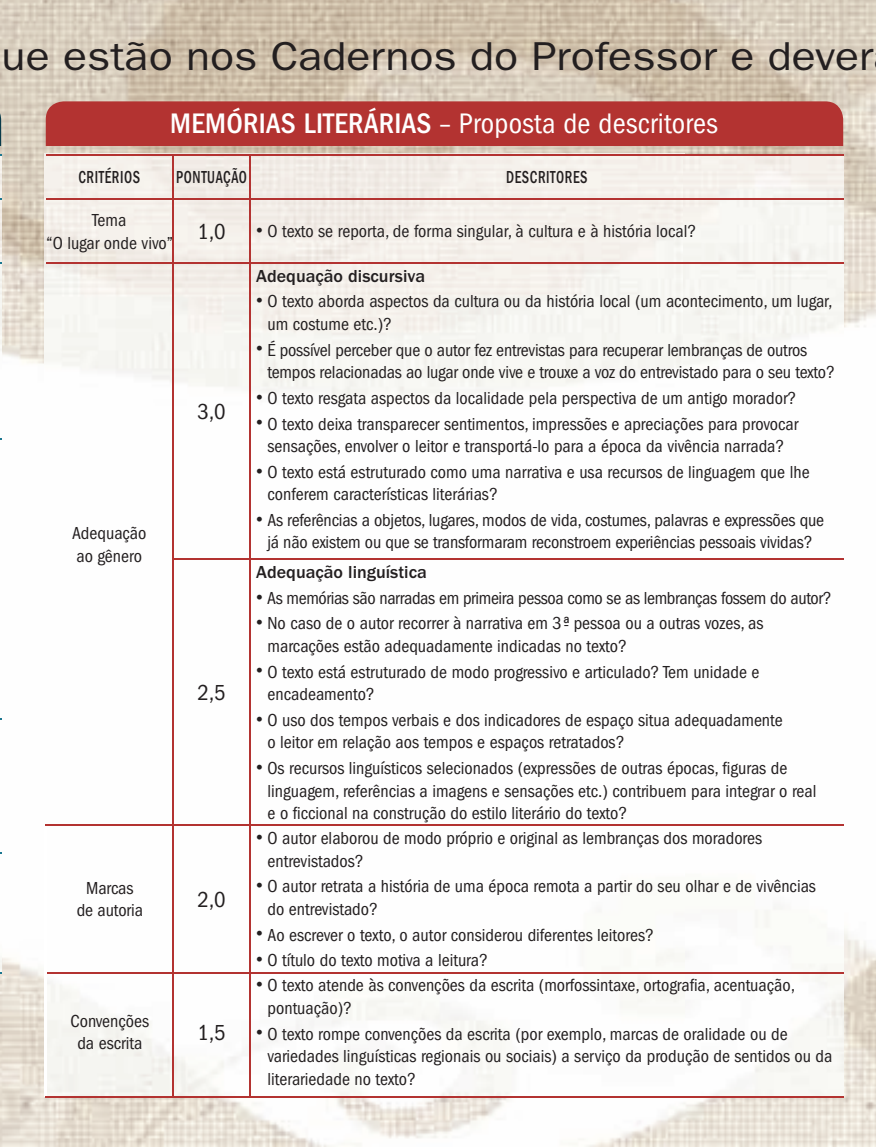
<style>
.page{position:relative;width:876px;height:1147px;background:#fff}
.page>*{position:absolute;margin:0;border:0;box-sizing:border-box;transform-origin:0 0}
.t1{font:40.5px "ITC Franklin Gothic Std";color:#231f20;scale:1.1 1}
.t2{font:condensed 29.25px "ITC Franklin Gothic Std";letter-spacing:.01em;color:#fff}
.t3{font:condensed 22.5px "ITC Franklin Gothic Std";color:#231f20}
.t4{font:condensed 18px/22.5px "ITC Franklin Gothic Std";color:#231f20}
.t5{font:condensed 18px "ITC Franklin Gothic Std";letter-spacing:-.02em;color:#231f20}
.t6{font:500 18px "ITC Franklin Gothic Std";color:#231f20}
.t7{font:500 condensed 18px "ITC Franklin Gothic Std";letter-spacing:.04em;color:#231f20;scale:.8 1}
.s1{font-weight:500}
</style>
<div class="page">
<img style="left:0;top:0;width:876px;height:1147px">
<svg style="left:0;top:101px;width:1px;height:45px"></svg>
<img style="left:0;top:155px;width:1px;height:817px">
<div style="left:46px;top:101px;width:797px;height:45px;background:#b33331"></div>
<img style="left:45px;top:153px;width:798px;height:943px">
<hr style="left:45px;top:826px;width:2px;height:146px;background:#fff">
<hr style="left:45px;top:972px;width:2px;height:124px;background:#fff">
<hr style="left:173px;top:155px;width:1px;height:44px;background:#b33331">
<hr style="left:249px;top:155px;width:1px;height:44px;background:#b33331">
<hr style="left:173px;top:200px;width:1px;height:62px;background:#b33331">
<hr style="left:249px;top:200px;width:1px;height:62px;background:#b33331">
<hr style="left:173px;top:264px;width:1px;height:295px;background:#b33331">
<hr style="left:249px;top:264px;width:1px;height:295px;background:#b33331">
<hr style="left:173px;top:560px;width:1px;height:265px;background:#b33331">
<hr style="left:249px;top:560px;width:1px;height:265px;background:#b33331">
<hr style="left:173px;top:826px;width:1px;height:146px;background:#b33331">
<hr style="left:249px;top:826px;width:1px;height:146px;background:#b33331">
<hr style="left:173px;top:973px;width:1px;height:123px;background:#b33331">
<hr style="left:249px;top:973px;width:1px;height:123px;background:#b33331">
<hr style="left:46px;top:154px;width:127px;height:1px;background:#b33331">
<hr style="left:173px;top:154px;width:77px;height:1px;background:#b33331">
<hr style="left:250px;top:154px;width:593px;height:1px;background:#b33331">
<hr style="left:46px;top:199px;width:127px;height:1px;background:#b33331">
<hr style="left:173px;top:199px;width:77px;height:1px;background:#b33331">
<hr style="left:250px;top:199px;width:593px;height:1px;background:#b33331">
<hr style="left:46px;top:262px;width:127px;height:2px;background:#b33331">
<hr style="left:173px;top:262px;width:77px;height:2px;background:#b33331">
<hr style="left:250px;top:262px;width:593px;height:2px;background:#b33331">
<hr style="left:173px;top:559px;width:77px;height:1px;background:#b33331">
<hr style="left:250px;top:559px;width:593px;height:1px;background:#b33331">
<hr style="left:45px;top:825px;width:128px;height:1px;background:#b33331">
<hr style="left:173px;top:825px;width:77px;height:1px;background:#b33331">
<hr style="left:250px;top:825px;width:593px;height:1px;background:#b33331">
<hr style="left:45px;top:1096px;width:128px;height:2px;background:#b33331">
<hr style="left:173px;top:1096px;width:77px;height:2px;background:#b33331">
<hr style="left:250px;top:1096px;width:593px;height:2px;background:#b33331">
<hr style="left:47px;top:972px;width:126px;height:1px;background:#b33331">
<hr style="left:173px;top:972px;width:77px;height:1px;background:#b33331">
<hr style="left:250px;top:972px;width:593px;height:1px;background:#b33331">
<h1 class="t1" style="left:2px;top:33px;width:794px">ue estão nos Cadernos do Professor e dever</h1>
<h2 class="t2" style="left:170px;top:107px;width:549px"><span class="s1">MEMÓRIAS LITERÁRIAS</span> – Proposta de descritores</h2>
<p class="t7" style="left:78px;top:167px;width:79px">CRITÉRIOS</p>
<p class="t7" style="left:176px;top:167px;width:90px">PONTUAÇÃO</p>
<p class="t7" style="left:506px;top:167px;width:103px">DESCRITORES</p>
<p class="t4" style="left:47px;top:209px;width:181px;text-indent:46px">Tema<br>“O lugar onde vivo” <sup>1,0</sup></p>
<p class="t4" style="left:256px;top:220px;width:441px">• O texto se reporta, de forma singular, à cultura e à história local?</p>
<p class="t4" style="left:72px;top:522px;width:76px">Adequação ao gênero</p>
<p class="t3" style="left:197px;top:399px;width:30px">3,0</p>
<p class="t3" style="left:197px;top:680px;width:30px">2,5</p>
<p class="t4" style="left:77px;top:877px;width:68px;text-align:center">Marcas de autoria</p>
<p class="t3" style="left:197px;top:886px;width:30px">2,0</p>
<p class="t4" style="left:71px;top:1009px;width:80px;text-align:center">Convenções da escrita</p>
<p class="t3" style="left:197px;top:1019px;width:30px">1,5</p>
<p class="t6" style="left:256px;top:266px;width:170px">Adequação discursiva</p>
<p class="t4" style="left:267px;top:290px;width:566px;text-indent:-11px">• O texto aborda aspectos da cultura ou da história local (um acontecimento, um lugar, um costume etc.)?</p>
<p class="t4" style="left:267px;top:339px;width:569px;text-indent:-11px">• É possível perceber que o autor fez entrevistas para recuperar lembranças de outros tempos relacionadas ao lugar onde vive e trouxe a voz do entrevistado para o seu texto?</p>
<p class="t4" style="left:256px;top:387px;width:542px">• O texto resgata aspectos da localidade pela perspectiva de um antigo morador?</p>
<p class="t4" style="left:256px;top:412px;width:543px;text-align:center">• O texto deixa transparecer sentimentos, impressões e apreciações para provocar sensações, envolver o leitor e transportá-lo para a época da vivência narrada?</p>
<p class="t4" style="left:267px;top:461px;width:543px;text-indent:-11px">• O texto está estruturado como uma narrativa e usa recursos de linguagem que lhe conferem características literárias?</p>
<p class="t4" style="left:256px;top:509px;width:569px;text-align:center">• As referências a objetos, lugares, modos de vida, costumes, palavras e expressões que já não existem ou que se transformaram reconstroem experiências pessoais vividas?</p>
<p class="t6" style="left:256px;top:562px;width:172px">Adequação linguística</p>
<p class="t5" style="left:256px;top:587px;width:577px">• As memórias são narradas em primeira pessoa como se as lembranças fossem do autor?</p>
<p class="t4" style="left:267px;top:612px;width:498px;text-indent:-11px">• No caso de o autor recorrer à narrativa em 3ª- pessoa ou a outras vozes, as marcações estão adequadamente indicadas no texto?</p>
<p class="t4" style="left:267px;top:660px;width:493px;text-indent:-11px">• O texto está estruturado de modo progressivo e articulado? Tem unidade e encadeamento?</p>
<p class="t4" style="left:267px;top:709px;width:517px;text-indent:-11px">• O uso dos tempos verbais e dos indicadores de espaço situa adequadamente o leitor em relação aos tempos e espaços retratados?</p>
<p class="t4" style="left:267px;top:757px;width:550px;text-indent:-11px">• Os recursos linguísticos selecionados (expressões de outras épocas, figuras de linguagem, referências a imagens e sensações etc.) contribuem para integrar o real e o ficcional na construção do estilo literário do texto?</p>
<p class="t4" style="left:267px;top:827px;width:496px;text-indent:-11px">• O autor elaborou de modo próprio e original as lembranças dos moradores entrevistados?</p>
<p class="t4" style="left:267px;top:875px;width:550px;text-indent:-11px">• O autor retrata a história de uma época remota a partir do seu olhar e de vivências do entrevistado?</p>
<p class="t4" style="left:256px;top:923px;width:399px">• Ao escrever o texto, o autor considerou diferentes leitores?</p>
<p class="t4" style="left:256px;top:949px;width:233px">• O título do texto motiva a leitura?</p>
<p class="t4" style="left:267px;top:974px;width:529px;text-indent:-11px">• O texto atende às convenções da escrita (morfossintaxe, ortografia, acentuação, pontuação)?</p>
<p class="t4" style="left:267px;top:1022px;width:566px;text-indent:-11px">• O texto rompe convenções da escrita (por exemplo, marcas de oralidade ou de variedades linguísticas regionais ou sociais) a serviço da produção de sentidos ou da literariedade no texto?</p>
</div>
